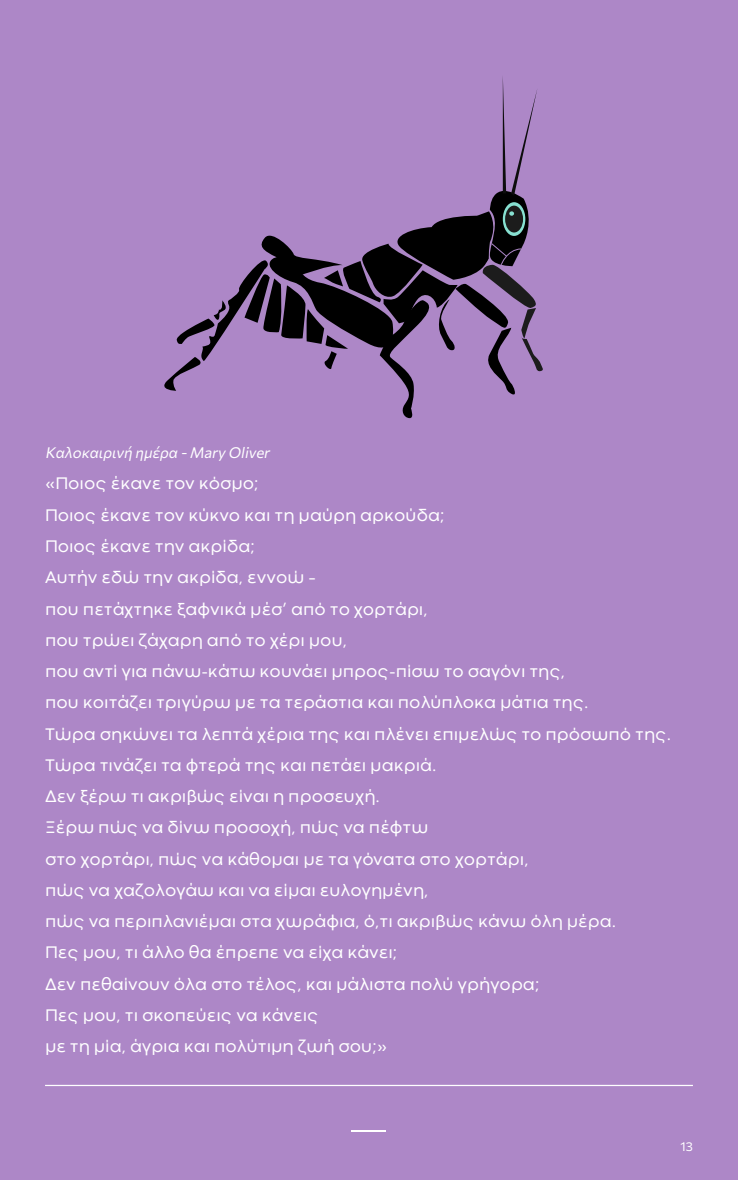
<style>
.page{position:relative;width:738px;height:1180px;background:#fff}
.page>*{position:absolute;margin:0;border:0;box-sizing:border-box;transform-origin:0 0}
.t1{font:17.5px/31.2px "Codec Cold";color:#fff}
.t2{font:italic 100 15px "Commissioner";color:#fff}
.t3{font:100 12.5px "Commissioner";color:#fff}
</style>
<div class="page">
<div style="left:0;top:0;width:737px;height:1180px;background:#ad87c7"></div>
<hr style="left:351px;top:1131px;width:35px;height:1px;background:#fff">
<hr style="left:45px;top:1085px;width:647px;height:1px;background:#fff">
<svg style="left:164px;top:77px;width:379px;height:342px"></svg>
<p class="t2" style="left:45px;top:443px;width:229px">Kαλοκαιρινή ημέρα - Mary Oliver</p>
<p class="t1" style="left:45px;top:468px;width:627px">«Ποιος έκανε τον κόσμο;<br>Ποιος έκανε τον κύκνο και τη μαύρη αρκούδα;<br>Ποιος έκανε την ακρίδα;<br>Αυτήν εδώ την ακρίδα, εννοώ –<br>που πετάχτηκε ξαφνικά μέσ’ από το χορτάρι,<br>που τρώει ζάχαρη από το χέρι μου,<br>που αντί για πάνω-κάτω κουνάει μπρος-πίσω το σαγόνι της,<br>που κοιτάζει τριγύρω με τα τεράστια και πολύπλοκα μάτια της.<br>Τώρα σηκώνει τα λεπτά χέρια της και πλένει επιμελώς το πρόσωπό της.<br>Τώρα τινάζει τα φτερά της και πετάει μακριά.<br>∆εν ξέρω τι ακριβώς είναι η προσευχή.<br>Ξέρω πώς να δίνω προσοχή, πώς να πέφτω<br>στο χορτάρι, πώς να κάθομαι με τα γόνατα στο χορτάρι,<br>πώς να χαζολογάω και να είμαι ευλογημένη,<br>πώς να περιπλανιέμαι στα χωράφια, ό,τι ακριβώς κάνω όλη μέρα.<br>Πες μου, τι άλλο θα έπρεπε να είχα κάνει;<br>∆εν πεθαίνουν όλα στο τέλος, και μάλιστα πολύ γρήγορα;<br>Πες μου, τι σκοπεύεις να κάνεις<br>με τη μία, άγρια και πολύτιμη ζωή σου;»</p>
<p class="t3" style="left:680px;top:1138px;width:14px">13</p>
</div>
